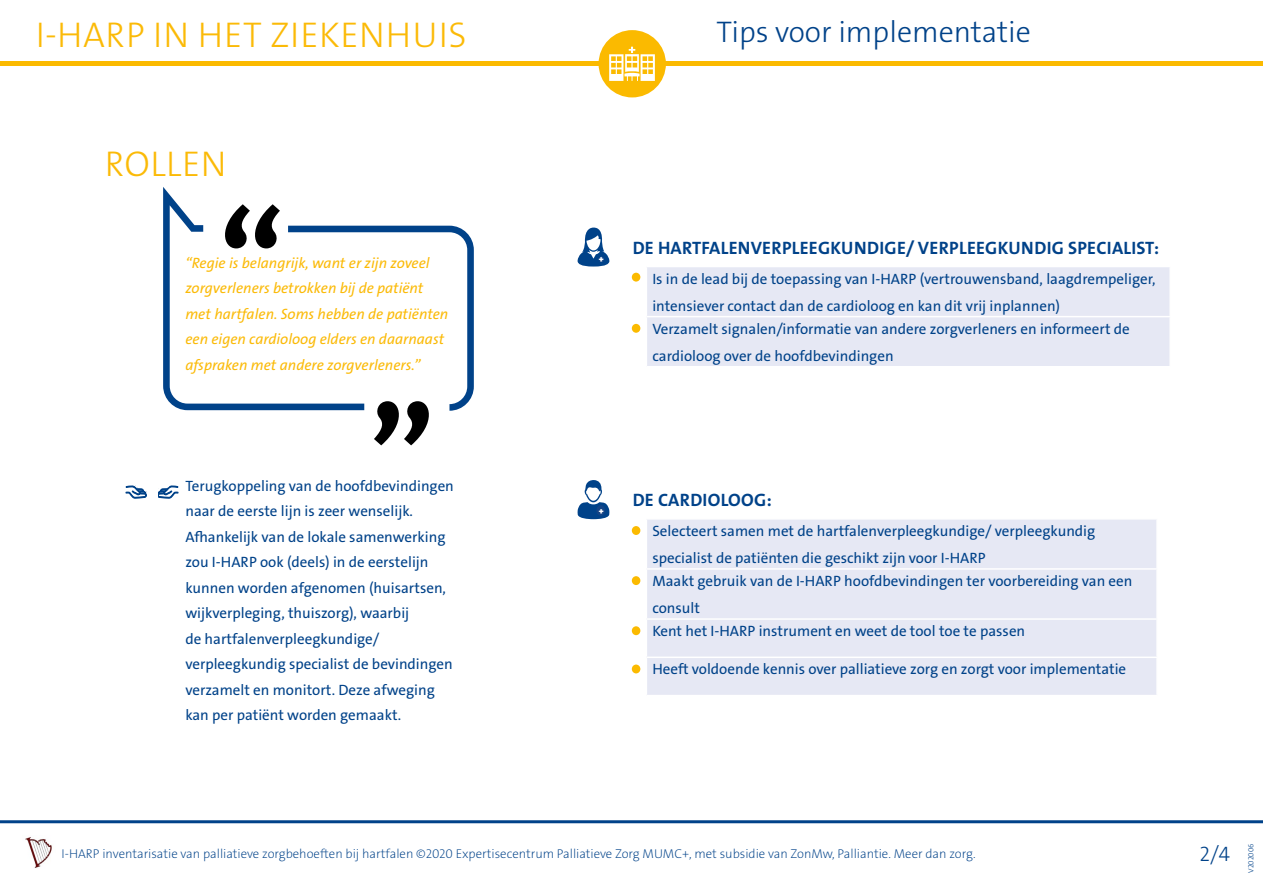
<style>
.page{position:relative;width:1263px;height:893px;background:#fff}
.page>*{position:absolute;margin:0;border:0;box-sizing:border-box;transform-origin:0 0}
.t1{font:137.25px "The Sans LP7 Bld";color:#000}
.t2{font:36px "The Sans LP3 Lig";letter-spacing:.015em;color:#fbba07}
.t3{font:30px "The Sans LP3 Lig";color:#004289}
.t4{font:21px "The Sans LP3 Lig";color:#004289}
.t5{font:18px "The Sans LP7 Bld";letter-spacing:.015em;color:#004289}
.t6{font:15px/25.5px "The Sans LP5 Plain";color:#004289}
.t7{font:15px/25.5px "The Sans LP5 Plain IT";color:#fbba07}
.t8{font:12.75px "The Sans LP2 Ex Lig";color:#004289}
.t9{font:900 9px "The Sans LP9";color:#fff}
.t10{font:7.5px "The Sans LP3 Lig";color:#004289}
</style>
<div class="page">
<hr style="left:0;top:820px;width:1263px;height:3px;background:#004289">
<img style="left:25px;top:837px;width:27px;height:31px">
<svg style="left:163px;top:187px;width:311px;height:224px"></svg>
<div style="left:647px;top:267px;width:522px;height:99px;background:#e6e8f4"></div>
<hr style="left:646px;top:316px;width:525px;height:1px;background:#fff">
<div style="left:632px;top:273px;width:8px;height:9px;background:#fbba00;border-radius:50%"></div>
<div style="left:632px;top:324px;width:8px;height:9px;background:#fbba00;border-radius:50%"></div>
<div style="left:647px;top:520px;width:509px;height:175px;background:#e6e8f4"></div>
<hr style="left:646px;top:568px;width:512px;height:2px;background:#fff">
<hr style="left:646px;top:618px;width:512px;height:2px;background:#fff">
<hr style="left:646px;top:656px;width:512px;height:2px;background:#fff">
<div style="left:632px;top:526px;width:8px;height:9px;background:#fbba00;border-radius:50%"></div>
<div style="left:632px;top:576px;width:8px;height:9px;background:#fbba00;border-radius:50%"></div>
<div style="left:632px;top:626px;width:8px;height:9px;background:#fbba00;border-radius:50%"></div>
<div style="left:632px;top:665px;width:8px;height:8px;background:#fbba00;border-radius:50%"></div>
<hr style="left:0;top:62px;width:1263px;height:4px;background:#fbba00">
<div style="left:599px;top:30px;width:67px;height:67px;background:#fbba00;border-radius:50%"></div>
<svg style="left:609px;top:47px;width:46px;height:34px"></svg>
<svg style="left:577px;top:480px;width:32px;height:39px"></svg>
<svg style="left:577px;top:227px;width:32px;height:40px"></svg>
<div style="left:596px;top:505px;width:9px;height:11px;background:#144486;border-radius:50%"></div>
<svg style="left:126px;top:485px;width:52px;height:14px"></svg>
<h2 class="t2" style="left:36px;top:11px;width:432px">I-HARP IN HET ZIEKENHUIS</h2>
<h3 class="t3" style="left:716px;top:13px;width:316px">Tips voor implementatie</h3>
<h2 class="t2" style="left:105px;top:140px;width:123px">ROLLEN</h2>
<h1 class="t1" style="left:218px;top:173px;width:68px">“</h1>
<p class="t7" style="left:185px;top:250px;width:265px">“Regie is belangrijk, want er zijn zoveel zorgverleners betrokken bij de patiënt met hartfalen. Soms hebben de patiënten een eigen cardioloog elders en daarnaast afspraken met andere zorgverleners.”</p>
<p class="t9" style="left:599px;top:253px;width:6px">+</p>
<h1 class="t1" style="left:435px;top:476px;width:68px;rotate:-180deg">“</h1>
<p class="t6" style="left:185px;top:473px;width:270px">Terugkoppeling van de hoofdbevindingen naar de eerste lijn is zeer wenselijk.<br>Afhankelijk van de lokale samenwerking zou I-HARP ook (deels) in de eerstelijn kunnen worden afgenomen (huisartsen, wijkverpleging, thuiszorg), waarbij<br>de hartfalenverpleegkundige/ verpleegkundig specialist de bevindingen verzamelt en monitort. Deze afweging kan per patiënt worden gemaakt.</p>
<p class="t9" style="left:599px;top:505px;width:6px">+</p>
<p class="t5" style="left:633px;top:236px;width:528px">DE HARTFALENVERPLEEGKUNDIGE/ VERPLEEGKUNDIG SPECIALIST:</p>
<p class="t6" style="left:652px;top:265px;width:505px;line-height:27px">Is in de lead bij de toepassing van I-HARP (vertrouwensband, laagdrempeliger, intensiever contact dan de cardioloog en kan dit vrij inplannen)</p>
<p class="t6" style="left:652px;top:315px;width:479px;line-height:27px">Verzamelt signalen/informatie van andere zorgverleners en informeert de cardioloog over de hoofdbevindingen</p>
<p class="t5" style="left:633px;top:489px;width:141px">DE CARDIOLOOG:</p>
<p class="t6" style="left:652px;top:517px;width:444px;line-height:27px">Selecteert samen met de hartfalenverpleegkundige/ verpleegkundig specialist de patiënten die geschikt zijn voor I-HARP</p>
<p class="t6" style="left:652px;top:568px;width:482px;line-height:27px">Maakt gebruik van de I-HARP hoofdbevindingen ter voorbereiding van een consult</p>
<p class="t6" style="left:652px;top:618px;width:374px">Kent het I-HARP instrument en weet de tool toe te passen</p>
<p class="t6" style="left:652px;top:657px;width:475px">Heeft voldoende kennis over palliatieve zorg en zorgt voor implementatie</p>
<p class="t8" style="left:62px;top:846px;width:915px">I-HARP inventarisatie van palliatieve zorgbehoeften bij hartfalen ©2020 Expertisecentrum Palliatieve Zorg MUMC+, met subsidie van ZonMw, Palliantie. Meer dan zorg.</p>
<h3 class="t4" style="left:1199px;top:841px;width:32px">2/4</h3>
<p class="t10" style="left:1246px;top:873px;width:31px;rotate:-90deg">V202006</p>
</div>
